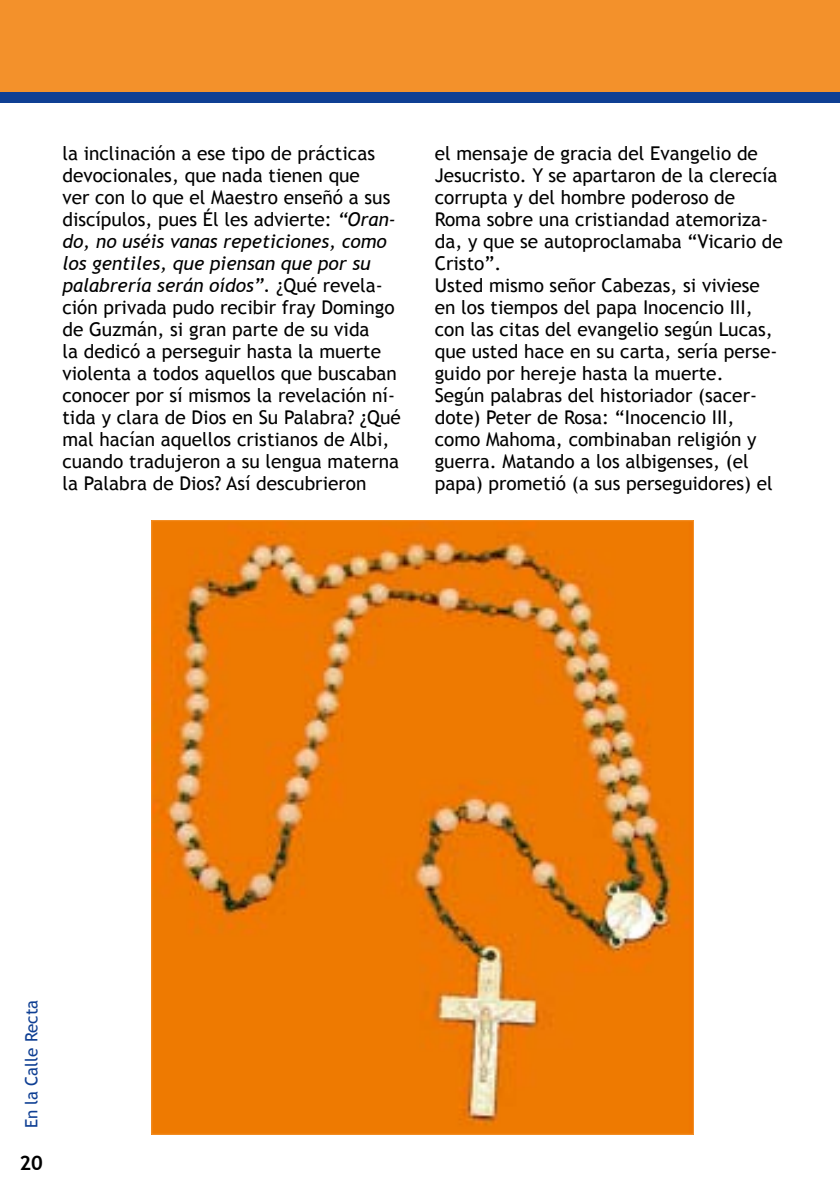
<style>
.page{position:relative;width:840px;height:1191px;background:#fff}
.page>*{position:absolute;margin:0;border:0;box-sizing:border-box;transform-origin:0 0}
.t1{font:700 20px "Trebuchet MS";color:#000}
.t2{font:19px/22px "Trebuchet MS";color:#000}
.t3{font:17px "Trebuchet MS";color:#0f3f93}
.s1{font-style:italic}
</style>
<div class="page">
<div style="left:0;top:92px;width:839px;height:11px;background:#0f3f93"></div>
<div style="left:0;top:0;width:839px;height:92px;background:#f3912b"></div>
<img style="left:153px;top:522px;width:538px;height:610px">
<p class="t2" style="left:62px;top:143px;width:339px">la inclinación a ese tipo de prácticas devocionales, que nada tienen que<br>ver con lo que el Maestro enseñó a sus discípulos, pues Él les advierte: <span class="s1">“Oran&shy;do, no uséis vanas repeticiones, como los gentiles, que piensan que por su palabrería serán oídos”.</span> ¿Qué revela&shy;ción privada pudo recibir fray Domingo de Guzmán, si gran parte de su vida<br>la dedicó a perseguir hasta la muerte violenta a todos aquellos que buscaban conocer por sí mismos la revelación ní&shy;tida y clara de Dios en Su Palabra? ¿Qué mal hacían aquellos cristianos de Albi, cuando tradujeron a su lengua materna la Palabra de Dios? Así descubrieron</p>
<p class="t2" style="left:434px;top:143px;width:349px">el mensaje de gracia del Evangelio de Jesucristo. Y se apartaron de la clerecía corrupta y del hombre poderoso de Roma sobre una cristiandad atemoriza&shy;da, y que se autoproclamaba “Vicario de Cristo”.<br>Usted mismo señor Cabezas, si viviese en los tiempos del papa Inocencio III, con las citas del evangelio según Lucas, que usted hace en su carta, sería perse&shy;guido por hereje hasta la muerte.<br>Según palabras del historiador (sacer&shy;dote) Peter de Rosa: “Inocencio III, como Mahoma, combinaban religión y guerra. Matando a los albigenses, (el papa) prometió (a sus perseguidores) el</p>
<p class="t3" style="left:21px;top:1128px;width:130px;rotate:-90deg">En la Calle Recta</p>
<p class="t1" style="left:19px;top:1150px;width:25px">20</p>
</div>
